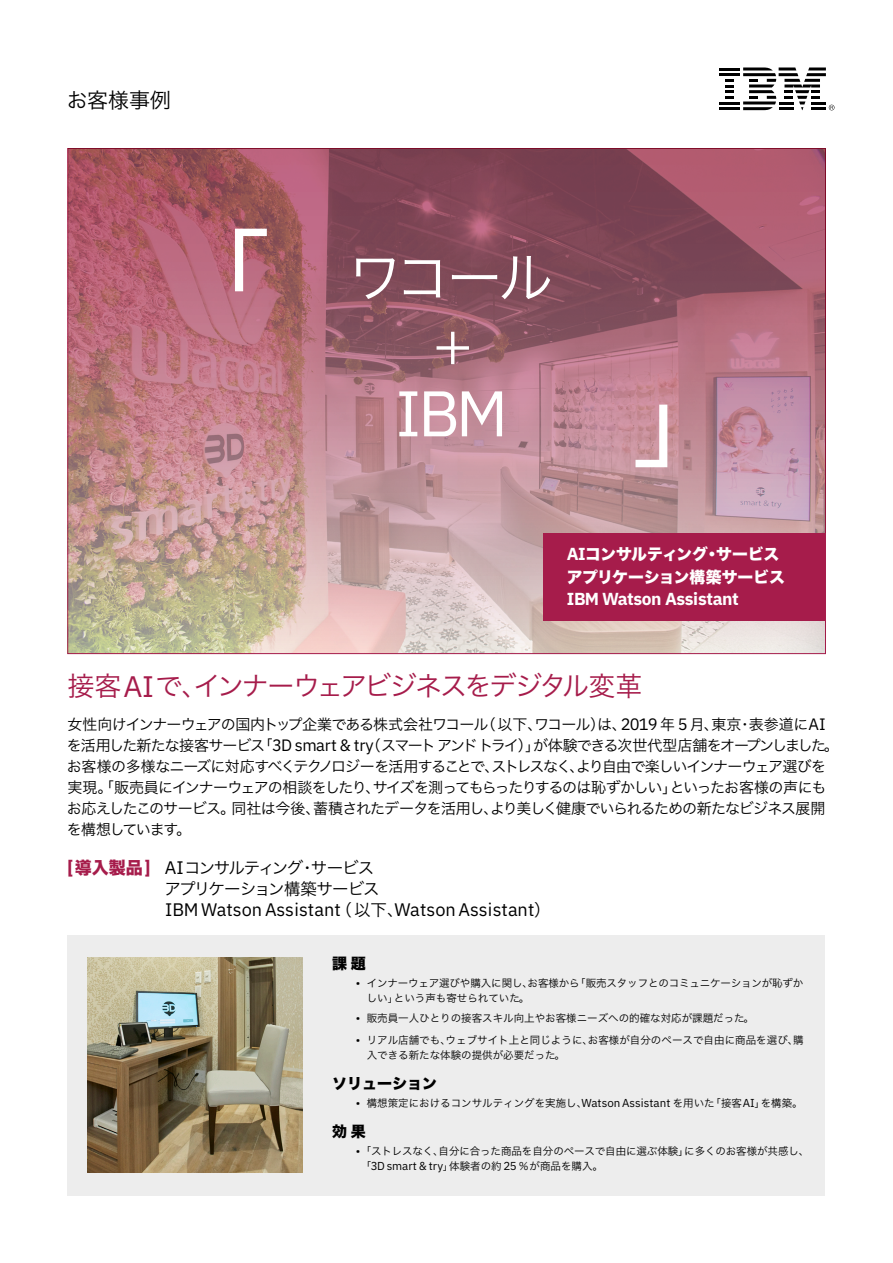
<style>
.page{position:relative;width:893px;height:1263px;background:#fff}
.page>*{position:absolute;margin:0;border:0;box-sizing:border-box;transform-origin:0 0}
.t1{font:64.35px "IBM Plex Sans";color:#fff}
.t2{font:54.75px "Hira Kaku Pro N W3";color:#fff}
.t3{font:27px "Hira Kaku Pro N W3";letter-spacing:-.08em;color:#a61c4b}
.t4{font:21px "Hira Kaku Pro N W3";color:#000}
._16Q_GB{font:18.15px "IBM Plex Sans";color:#000}
.t5{font:700 17.4px "IBM Plex Sans";letter-spacing:-.025em;color:#fff}
._16Q_GB-2{font:16.95px "Hira Kaku Std N W8";color:#a61c4b}
._16Q_GB-3{font:16.5px "Hira Kaku Pro N W3";letter-spacing:-.085em;color:#000}
._16Q_GB-4{font:16.5px "Hira Kaku Pro N W3";letter-spacing:-.06em;color:#000}
.t6{font:15.75px "Hira Kaku Std N W8";letter-spacing:-.01em;color:#fff}
.t7{font:15px/21px "Hira Kaku Pro N W3";letter-spacing:-.065em;color:#000}
.t8{font:15px "Hira Kaku Std N W8";color:#000}
.t9{font:10.5px/15px "Hira Kaku Pro N W3";color:#000}
.s1{font-family:"IBM Plex Sans";font-weight:700;font-size:17.4px}
.s2{font-family:"IBM Plex Sans";font-size:29.7px}
.s3{font-family:"IBM Plex Sans";font-size:16.5px}
.s4{font-family:"IBM Plex Sans";font-weight:700;font-size:18.75px}
.s5{font-family:"IBM Plex Sans";font-size:18.15px}
.s6{font-family:"Hira Kaku Pro N W3";font-size:16.5px}
.s7{font-family:"IBM Plex Sans";font-size:11.55px}
</style>
<div class="page">
<img style="left:70px;top:150px;width:754px;height:502px">
<div style="left:68px;top:935px;width:756px;height:260px;background:#ededed"></div>
<hr style="left:719px;top:68px;width:21px;height:2px;background:#000">
<hr style="left:719px;top:73px;width:21px;height:3px;background:#000">
<hr style="left:719px;top:101px;width:21px;height:3px;background:#000">
<svg style="left:725px;top:79px;width:9px;height:20px"></svg>
<hr style="left:719px;top:107px;width:21px;height:3px;background:#000">
<svg style="left:743px;top:67px;width:91px;height:43px"></svg>
<img style="left:87px;top:958px;width:216px;height:215px">
<svg style="left:235px;top:229px;width:32px;height:62px"></svg>
<svg style="left:635px;top:405px;width:32px;height:62px"></svg>
<svg style="left:437px;top:332px;width:32px;height:32px"></svg>
<div style="left:543px;top:533px;width:282px;height:87px;background:#a61c4b"></div>
<p class="t4" style="left:67px;top:82px;width:106px">お客様事例</p>
<p class="t2" style="left:347px;top:229px;width:207px">ワコール</p>
<p class="t1" style="left:395px;top:364px;width:114px">IBM</p>
<p class="t6" style="left:567px;top:545px;width:214px"><span class="s1">AI</span>コンサルティング・サービス</p>
<p class="t6" style="left:567px;top:568px;width:219px">アプリケーション構築サービス</p>
<p class="t5" style="left:567px;top:585px;width:173px">IBM Watson Assistant</p>
<p class="t3" style="left:68px;top:662px;width:576px">接客<span class="s2">AI</span>で、インナーウェアビジネスをデジタル変革</p>
<p class="t7" style="left:67px;top:712px;width:773px">女性向けインナーウェアの国内トップ企業である株式会社ワコール（以下、ワコール）は、<span class="s3">2019</span> 年 <span class="s3">5</span> 月、東京・表参道に<span class="s3">AI</span>を活用した新たな接客サービス「<span class="s3">3D smart &amp; try</span>（スマートアンドトライ）」が体験できる次世代型店舗をオープンしました。お客様の多様なニーズに対応すべくテクノロジーを活用することで、ストレスなく、より自由で楽しいインナーウェア選びを実現。「販売員にインナーウェアの相談をしたり、サイズを測ってもらったりするのは恥ずかしい」といったお客様の声にもお応えしたこのサービス。同社は今後、蓄積されたデータを活用し、より美しく健康でいられるための新たなビジネス展開を構想しています。</p>
<p class="_16Q_GB-2" style="left:67px;top:858px;width:85px"><span class="s4">[</span>導入製品<span class="s4">]</span></p>
<p class="_16Q_GB-3" style="left:165px;top:853px;width:211px"><span class="s5">AI</span>コンサルティング・サービス</p>
<p class="_16Q_GB-4" style="left:165px;top:874px;width:217px">アプリケーション構築サービス</p>
<p class="_16Q_GB" style="left:165px;top:895px;width:387px">IBM Watson Assistant<span class="s6">　（以下、</span>Watson Assistant<span class="s6">）</span></p>
<p class="t8" style="left:332px;top:955px;width:35px">課題</p>
<p class="t9" style="left:367px;top:975px;width:438px;text-indent:-11px"><span class="s7">•</span> インナーウェア選びや購入に関し、お客様から「販売スタッフとのコミュニケーションが恥ずかしい」という声も寄せられていた。</p>
<p class="t9" style="left:356px;top:1010px;width:400px"><span class="s7">•</span> 販売員一人ひとりの接客スキル向上やお客様ニーズへの的確な対応が課題だった。</p>
<p class="t9" style="left:367px;top:1032px;width:438px;text-indent:-11px"><span class="s7">•</span> リアル店舗でも、ウェブサイト上と同じように、お客様が自分のペースで自由に商品を選び、購入できる新たな体験の提供が必要だった。</p>
<p class="t8" style="left:332px;top:1075px;width:106px">ソリューション</p>
<p class="t9" style="left:356px;top:1095px;width:448px"><span class="s7">•</span> 構想策定におけるコンサルティングを実施し、<span class="s7">Watson Assistant</span> を用いた「接客<span class="s7">AI</span>」を構築。</p>
<p class="t8" style="left:332px;top:1123px;width:35px">効果</p>
<p class="t9" style="left:361px;top:1143px;width:450px;text-indent:-5px"><span class="s7">•</span> 「ストレスなく、自分に合った商品を自分のペースで自由に選ぶ体験」に多くのお客様が共感し、「<span class="s7">3D smart &amp; try</span>」体験者の約 <span class="s7">25</span> ％が商品を購入。</p>
</div>
